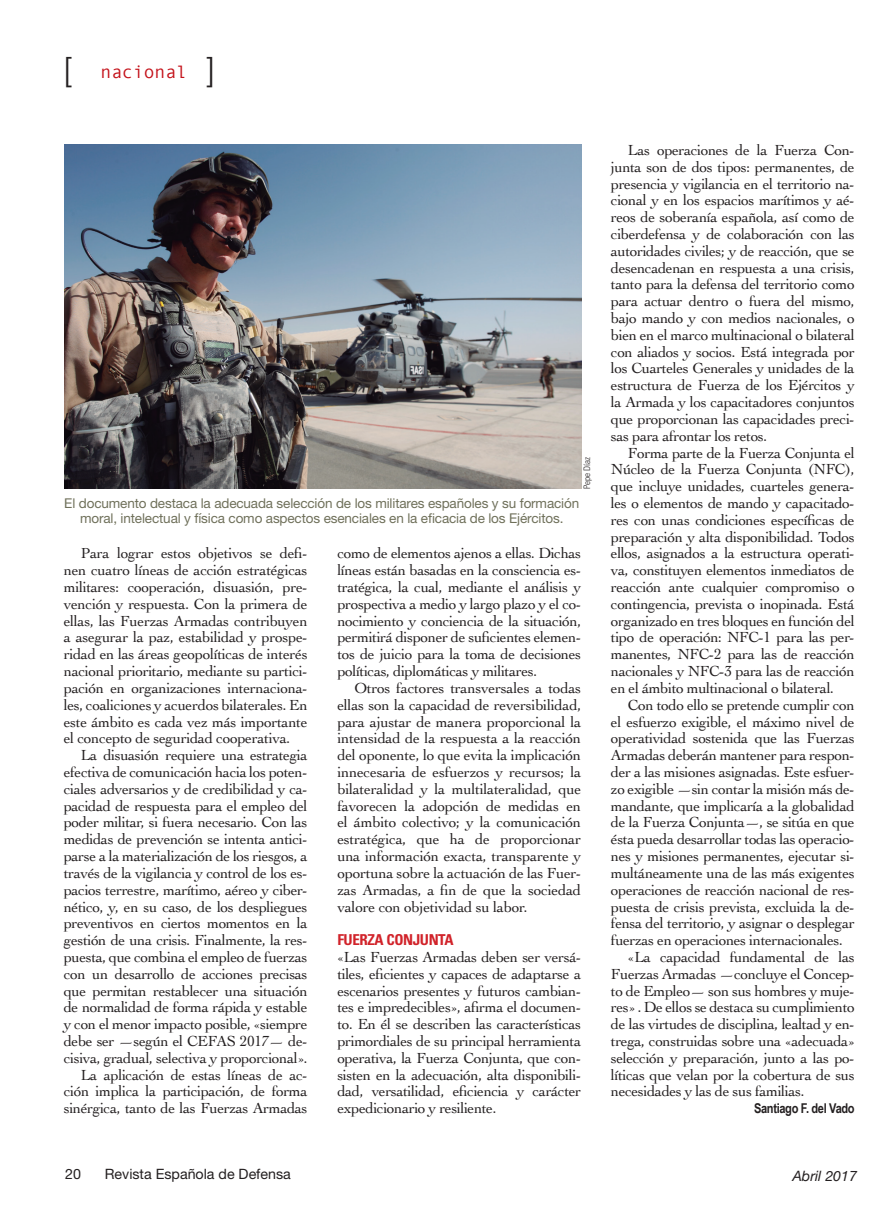
<style>
.page{position:relative;width:893px;height:1217px;background:#fff}
.page>*{position:absolute;margin:0;border:0;box-sizing:border-box;transform-origin:0 0}
.t1{font:300 33px "Helvetica Neue";color:#231f20}
.t2{font:18px "Monotypecom";color:#c4121a}
.Texto_general{font:15.3px/16.8px "Cochin";letter-spacing:-.025em;color:#231f20;text-align:justify}
.Ladillo{font:700 condensed 15px "Univers";letter-spacing:-.025em;color:#d1232a}
.t3{font:14.25px "Helvetica Neue";color:#231f20}
.t4{font:italic 14.25px "Helvetica Neue";color:#231f20}
.Pie_de_foto{font:13.5px/15.8px "Helvetica Neue";letter-spacing:-.01em;color:#6f705a;text-align:center}
.Firma{font:700 13.5px "Arial Narrow";letter-spacing:-.025em;color:#231f20}
.Crédito_foto{font:300 condensed 9px "Univers";letter-spacing:-.005em;color:#231f20}
.s1{font-family:"Helvetica Neue";font-weight:300;font-size:33px;color:#231f20}
</style>
<div class="page">
<img style="left:64px;top:145px;width:517px;height:343px">
<p class="t1" style="left:64px;top:49px;width:9px">[</p>
<p class="t2" style="left:101px;top:62px;width:116px">nacional <span class="s1">]</span></p>
<p class="Crédito_foto" style="left:582px;top:488px;width:33px;rotate:-90deg">Pepe Díaz</p>
<p class="Pie_de_foto" style="left:64px;top:494px;width:516px">El documento destaca la adecuada selección de los militares españoles y su formación moral, intelectual y física como aspectos esenciales en la eficacia de los Ejércitos.</p>
<p class="Texto_general" style="left:64px;top:544px;width:245px;text-indent:17px">Para lograr estos objetivos se defi&shy;nen cuatro líneas de acción estratégicas militares: cooperación, disuasión, pre&shy;vención y respuesta. Con la primera de ellas, las Fuerzas Armadas contribuyen a asegurar la paz, estabilidad y prospe&shy;ridad en las áreas geopolíticas de interés nacional prioritario, mediante su partici&shy;pación en organizaciones internaciona&shy;les, coaliciones y acuerdos bilaterales. En este ámbito es cada vez más importante el concepto de seguridad cooperativa.</p>
<p class="Texto_general" style="left:64px;top:746px;width:245px;text-indent:17px">La disuasión requiere una estrategia efectiva de comunicación hacia los poten&shy;ciales adversarios y de credibilidad y ca&shy;pacidad de respuesta para el empleo del poder militar, si fuera necesario. Con las medidas de prevención se intenta antici&shy;parse a la materialización de los riesgos, a través de la vigilancia y control de los es&shy;pacios terrestre, marítimo, aéreo y ciber&shy;nético, y, en su caso, de los despliegues preventivos en ciertos momentos en la gestión de una crisis. Finalmente, la res&shy;puesta, que combina el empleo de fuerzas con un desarrollo de acciones precisas que permitan restablecer una situación de normalidad de forma rápida y estable y con el menor impacto posible, «siempre debe ser —según el CEFAS 2017— de&shy;cisiva, gradual, selectiva y proporcional».</p>
<p class="Texto_general" style="left:64px;top:1065px;width:245px;text-indent:17px">La aplicación de estas líneas de ac&shy;ción implica la participación, de forma sinérgica, tanto de las Fuerzas Armadas</p>
<p class="Texto_general" style="left:337px;top:544px;width:245px">como de elementos ajenos a ellas. Dichas líneas están basadas en la consciencia es&shy;tratégica, la cual, mediante el análisis y prospectiva a medio y largo plazo y el co&shy;nocimiento y conciencia de la situación, permitirá disponer de suficientes elemen&shy;tos de juicio para la toma de decisiones políticas, diplomáticas y militares.</p>
<p class="Texto_general" style="left:337px;top:678px;width:245px;text-indent:17px">Otros factores transversales a todas ellas son la capacidad de reversibilidad, para ajustar de manera proporcional la intensidad de la respuesta a la reacción del oponente, lo que evita la implicación innecesaria de esfuerzos y recursos; la bilateralidad y la multilateralidad, que favorecen la adopción de medidas en el ámbito colectivo; y la comunicación estratégica, que ha de proporcionar una información exacta, transparente y oportuna sobre la actuación de las Fuer&shy;zas Armadas, a fin de que la sociedad valore con objetividad su labor.</p>
<p class="Ladillo" style="left:337px;top:930px;width:118px">FUERZA CONJUNTA</p>
<p class="Texto_general" style="left:337px;top:947px;width:245px">«Las Fuerzas Armadas deben ser versá&shy;tiles, eficientes y capaces de adaptarse a escenarios presentes y futuros cambian&shy;tes e impredecibles», afirma el documen&shy;to. En él se describen las características primordiales de su principal herramienta operativa, la Fuerza Conjunta, que con&shy;sisten en la adecuación, alta disponibili&shy;dad, versatilidad, eficiencia y carácter expedicionario y resiliente.</p>
<p class="Texto_general" style="left:611px;top:141px;width:245px;text-indent:17px">Las operaciones de la Fuerza Con&shy;junta son de dos tipos: permanentes, de presencia y vigilancia en el territorio na&shy;cional y en los espacios marítimos y aé&shy;reos de soberanía española, así como de ciberdefensa y de colaboración con las autoridades civiles; y de reacción, que se desencadenan en respuesta a una crisis, tanto para la defensa del territorio como para actuar dentro o fuera del mismo, bajo mando y con medios nacionales, o bien en el marco multinacional o bilateral con aliados y socios. Está integrada por los Cuarteles Generales y unidades de la estructura de Fuerza de los Ejércitos y la Armada y los capacitadores conjuntos que proporcionan las capacidades preci&shy;sas para afrontar los retos.</p>
<p class="Texto_general" style="left:611px;top:443px;width:245px;text-indent:17px">Forma parte de la Fuerza Conjunta el Núcleo de la Fuerza Conjunta (NFC), que incluye unidades, cuarteles genera&shy;les o elementos de mando y capacitado&shy;res con unas condiciones específicas de preparación y alta disponibilidad. Todos ellos, asignados a la estructura operati&shy;va, constituyen elementos inmediatos de reacción ante cualquier compromiso o contingencia, prevista o inopinada. Está organizado en tres bloques en función del tipo de operación: NFC-1 para las per&shy;manentes, NFC-2 para las de reacción nacionales y NFC-3 para las de reacción en el ámbito multinacional o bilateral.</p>
<p class="Texto_general" style="left:611px;top:695px;width:245px;text-indent:17px">Con todo ello se pretende cumplir con el esfuerzo exigible, el máximo nivel de operatividad sostenida que las Fuerzas Armadas deberán mantener para respon&shy;der a las misiones asignadas. Este esfuer&shy;zo exigible —sin contar la misión más de&shy;mandante, que implicaría a la globalidad de la Fuerza Conjunta—, se sitúa en que ésta pueda desarrollar todas las operacio&shy;nes y misiones permanentes, ejecutar si&shy;multáneamente una de las más exigentes operaciones de reacción nacional de res&shy;puesta de crisis prevista, excluida la de&shy;fensa del territorio, y asignar o desplegar fuerzas en operaciones internacionales.</p>
<p class="Texto_general" style="left:611px;top:947px;width:245px;text-indent:17px">«La capacidad fundamental de las Fuerzas Armadas —concluye el Concep&shy;to de Empleo— son sus hombres y muje&shy;res» . De ellos se destaca su cumplimiento de las virtudes de disciplina, lealtad y en&shy;trega, construidas sobre una «adecuada» selección y preparación, junto a las po&shy;líticas que velan por la cobertura de sus necesidades y las de sus familias.</p>
<p class="Firma" style="left:754px;top:1097px;width:102px">Santiago F. del Vado</p>
<p class="t3" style="left:65px;top:1164px;width:17px">20</p>
<p class="t3" style="left:105px;top:1164px;width:188px">Revista Española de Defensa</p>
<p class="t4" style="left:792px;top:1165px;width:66px">Abril 2017</p>
</div>
